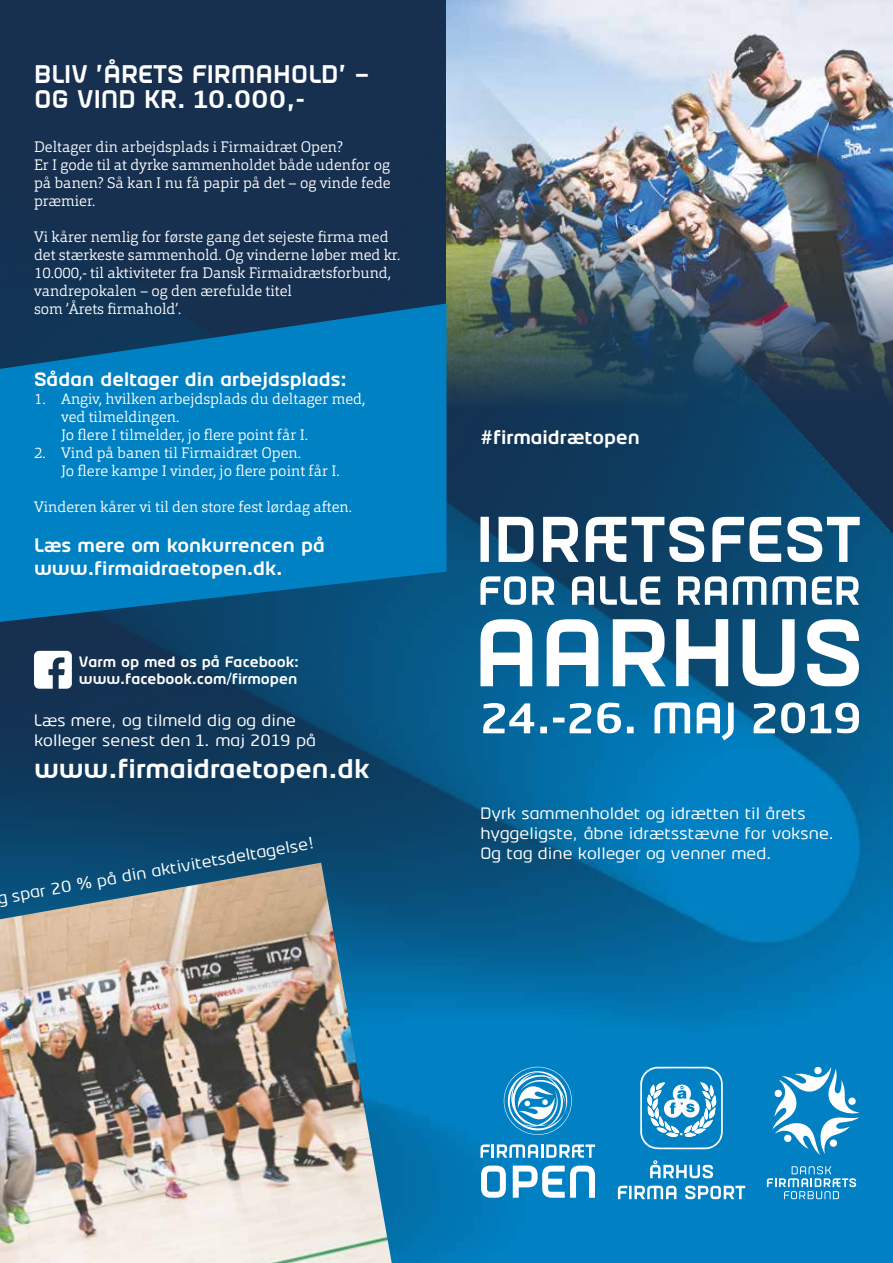
<style>
.page{position:relative;width:893px;height:1263px;background:#173050}
.page>*{position:absolute;margin:0;border:0;box-sizing:border-box;transform-origin:0 0}
.t1{font:700 27px "Firm";color:#fff}
.t2{font:700 25.5px/25.5px "Firm";color:#fff}
.t3{font:700 19.5px/22.5px "Firm";color:#fff}
.t4{font:16.5px/19.8px "Firm";color:#fff}
.t5{font:300 15px/18px "Orgon Slab";color:#fff}
.t6{font:700 15px/16.5px "Firm";color:#fff}
</style>
<div class="page">
<img style="left:446px;top:0;width:447px;height:59px">
<img style="left:0;top:59px;width:893px;height:1204px">
<img style="left:0;top:863px;width:392px;height:400px">
<svg style="left:772px;top:1066px;width:88px;height:89px;background:#4ba5d4"></svg>
<svg style="left:767px;top:1166px;width:89px;height:33px;background:#359acf"></svg>
<svg style="left:0;top:303px;width:446px;height:319px;background:#0274b1"></svg>
<svg style="left:34px;top:651px;width:38px;height:38px"></svg>
<svg style="left:480px;top:619px;width:379px;height:67px;background:#82abc2"></svg>
<svg style="left:480px;top:576px;width:379px;height:29px;background:#7499b0"></svg>
<svg style="left:480px;top:517px;width:380px;height:45px"></svg>
<svg style="left:483px;top:702px;width:376px;height:38px;background:#4f97bd"></svg>
<svg style="left:480px;top:1144px;width:10px;height:14px"></svg>
<hr style="left:491px;top:1144px;width:3px;height:14px;background:#fff">
<svg style="left:497px;top:1144px;width:98px;height:14px"></svg>
<svg style="left:481px;top:1165px;width:25px;height:33px"></svg>
<svg style="left:513px;top:1165px;width:82px;height:33px;background:#7cbee0"></svg>
<svg style="left:504px;top:1067px;width:68px;height:68px;background:#4aa5d4"></svg>
<svg style="left:640px;top:1067px;width:83px;height:82px;background:#4ea7d5"></svg>
<svg style="left:618px;top:1186px;width:127px;height:13px;background:#75bade"></svg>
<svg style="left:650px;top:1160px;width:63px;height:18px"></svg>
<h2 class="t2" style="left:34px;top:62px;width:337px">BLIV ’ÅRETS FIRMAHOLD’ –<br>OG VIND KR. 10.000,-</h2>
<p class="t5" style="left:34px;top:138px;width:358px">Deltager din arbejdsplads i Firmaidræt Open?<br>Er I gode til at dyrke sammenholdet både udenfor og på banen? Så kan I nu få papir på det – og vinde fede præmier.</p>
<p class="t5" style="left:34px;top:228px;width:368px">Vi kårer nemlig for første gang det sejeste firma med det stærkeste sammenhold. Og vinderne løber med kr.<br>10.000,- til aktiviteter fra Dansk Firmaidrætsforbund, vandrepokalen – og den ærefulde titel<br>som ’Årets firmahold’.</p>
<h3 class="t3" style="left:34px;top:368px;width:314px">Sådan deltager din arbejdsplads:</h3>
<p class="t5" style="left:61px;top:389px;width:306px;text-indent:-27px">1. Angiv, hvilken arbejdsplads du deltager med, ved tilmeldingen.<br>Jo flere I tilmelder, jo flere point får I.</p>
<p class="t5" style="left:61px;top:443px;width:280px;text-indent:-27px">2. Vind på banen til Firmaidræt Open.<br>Jo flere kampe I vinder, jo flere point får I.</p>
<p class="t5" style="left:34px;top:497px;width:320px">Vinderen kårer vi til den store fest lørdag aften.</p>
<h3 class="t3" style="left:34px;top:535px;width:292px">Læs mere om konkurrencen på www.firmaidraetopen.dk.</h3>
<p class="t6" style="left:79px;top:654px;width:222px">Varm op med os på Facebook: www.facebook.com/firmopen</p>
<p class="t4" style="left:34px;top:710px;width:284px">Læs mere, og tilmeld dig og dine kolleger senest den 1. maj 2019 på</p>
<h1 class="t1" style="left:34px;top:753px;width:337px">www.firmaidraetopen.dk</h1>
<p class="t4" style="left:-4px;top:889px;width:323px;rotate:-10deg">g spar 20 % på din aktivitetsdeltagelse!</p>
<h3 class="t3" style="left:480px;top:426px;width:161px">#firmaidrætopen</h3>
<p class="t4" style="left:480px;top:803px;width:355px">Dyrk sammenholdet og idrætten til årets hyggeligste, åbne idrætsstævne for voksne.<br>Og tag dine kolleger og venner med.</p>
</div>
